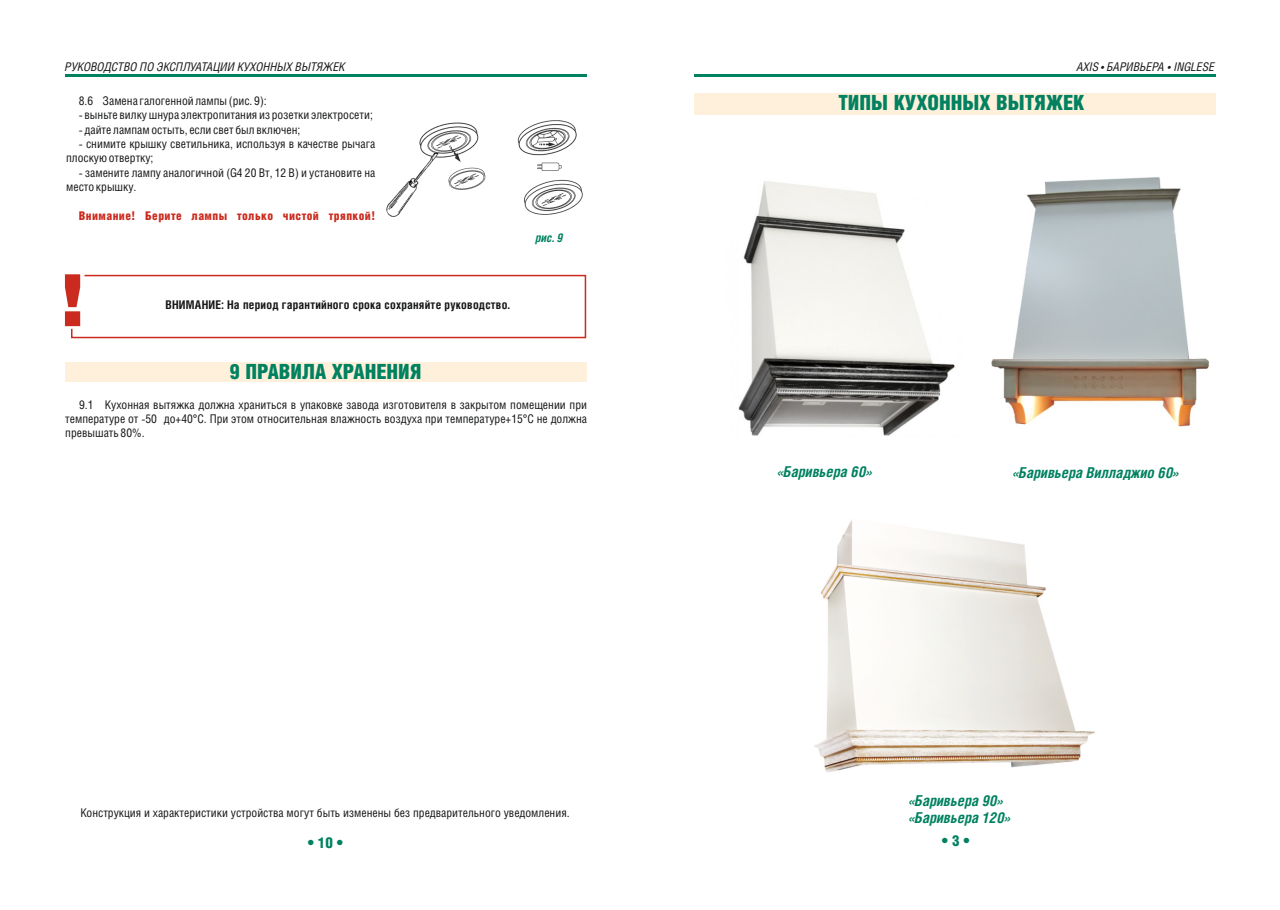
<style>
.page{position:relative;width:1280px;height:910px;background:#fff}
.page>*{position:absolute;margin:0;border:0;box-sizing:border-box;transform-origin:0 0}
.t1{font:72px "Helios Black C";color:#cb2b1e}
.t2{font:21px "Helios Cond Black C";color:#008160}
.t3{font:italic 700 15px/17.1px "Helios Cond C";color:#008160}
.t4{font:15px "Helios Cond Black C";color:#008160}
.t5{font:12px/14.4px "Helios Cond C";color:#151616}
.t6{font:italic 12px "Helios Cond C";color:#151616}
.t7{font:700 12px "Helios Cond C";letter-spacing:.02em;color:#151616}
.t8{font:12px "Helios Cond Black C";letter-spacing:.035em;color:#cb2b1e}
.t9{font:italic 700 12px "Helios Cond C";color:#008160}
</style>
<div class="page">
<hr style="left:65px;top:74px;width:521px;height:3px;background:#008160">
<hr style="left:694px;top:74px;width:522px;height:3px;background:#008160">
<div style="left:694px;top:93px;width:522px;height:22px;background:#fff0db"></div>
<img style="left:738px;top:181px;width:217px;height:255px">
<img style="left:814px;top:520px;width:281px;height:252px">
<img style="left:991px;top:177px;width:219px;height:250px">
<svg style="left:71px;top:274px;width:516px;height:65px"></svg>
<div style="left:65px;top:362px;width:521px;height:20px;background:#fff0db"></div>
<img style="left:387px;top:121px;width:196px;height:95px">
<p class="t6" style="left:65px;top:61px;width:282px">РУКОВОДСТВО ПО ЭКСПЛУАТАЦИИ КУХОННЫХ ВЫТЯЖЕК</p>
<p class="t5" style="left:79px;top:94px;width:189px">8.6 Замена галогенной лампы (рис. 9):</p>
<p class="t5" style="left:79px;top:109px;width:296px">- выньте вилку шнура электропитания из розетки электросети;</p>
<p class="t5" style="left:79px;top:123px;width:223px">- дайте лампам остыть, если свет был включен;</p>
<p class="t5" style="left:66px;top:137px;width:311px;text-indent:13px">- снимите крышку светильника, используя в качестве рычага плоскую отвертку;</p>
<p class="t5" style="left:66px;top:166px;width:311px;text-indent:13px">- замените лампу аналогичной (G4 20 Вт, 12 В) и установите на место крышку.</p>
<p class="t8" style="left:79px;top:210px;width:298px">Внимание! Берите лампы только чистой тряпкой!</p>
<h1 class="t1" style="left:61px;top:267px;width:25px">!</h1>
<p class="t7" style="left:166px;top:299px;width:346px">ВНИМАНИЕ: На период гарантийного срока сохраняйте руководство.</p>
<h2 class="t2" style="left:229px;top:362px;width:194px">9 ПРАВИЛА ХРАНЕНИЯ</h2>
<p class="t9" style="left:536px;top:232px;width:29px">рис. 9</p>
<p class="t5" style="left:65px;top:399px;width:523px;line-height:14px;text-align:justify;text-indent:14px">9.1 Кухонная вытяжка должна храниться в упаковке завода изготовителя в закрытом помещении при температуре от -50 до+40°С. При этом относительная влажность воздуха при температуре+15°С не должна превышать 80%.</p>
<p class="t5" style="left:80px;top:806px;width:491px">Конструкция и характеристики устройства могут быть изменены без предварительного уведомления.</p>
<p class="t6" style="left:1077px;top:62px;width:139px">AXIS • БАРИВЬЕРА • INGLESE</p>
<h2 class="t2" style="left:838px;top:93px;width:247px">ТИПЫ КУХОННЫХ ВЫТЯЖЕК</h2>
<p class="t3" style="left:778px;top:464px;width:96px">«Баривьера 60»</p>
<p class="t3" style="left:1013px;top:464px;width:167px">«Баривьера Вилладжио 60»</p>
<p class="t3" style="left:909px;top:793px;width:103px">«Баривьера 90» «Баривьера 120»</p>
<p class="t4" style="left:308px;top:835px;width:37px">• 10 •</p>
<p class="t4" style="left:942px;top:834px;width:29px">• 3 •</p>
</div>
